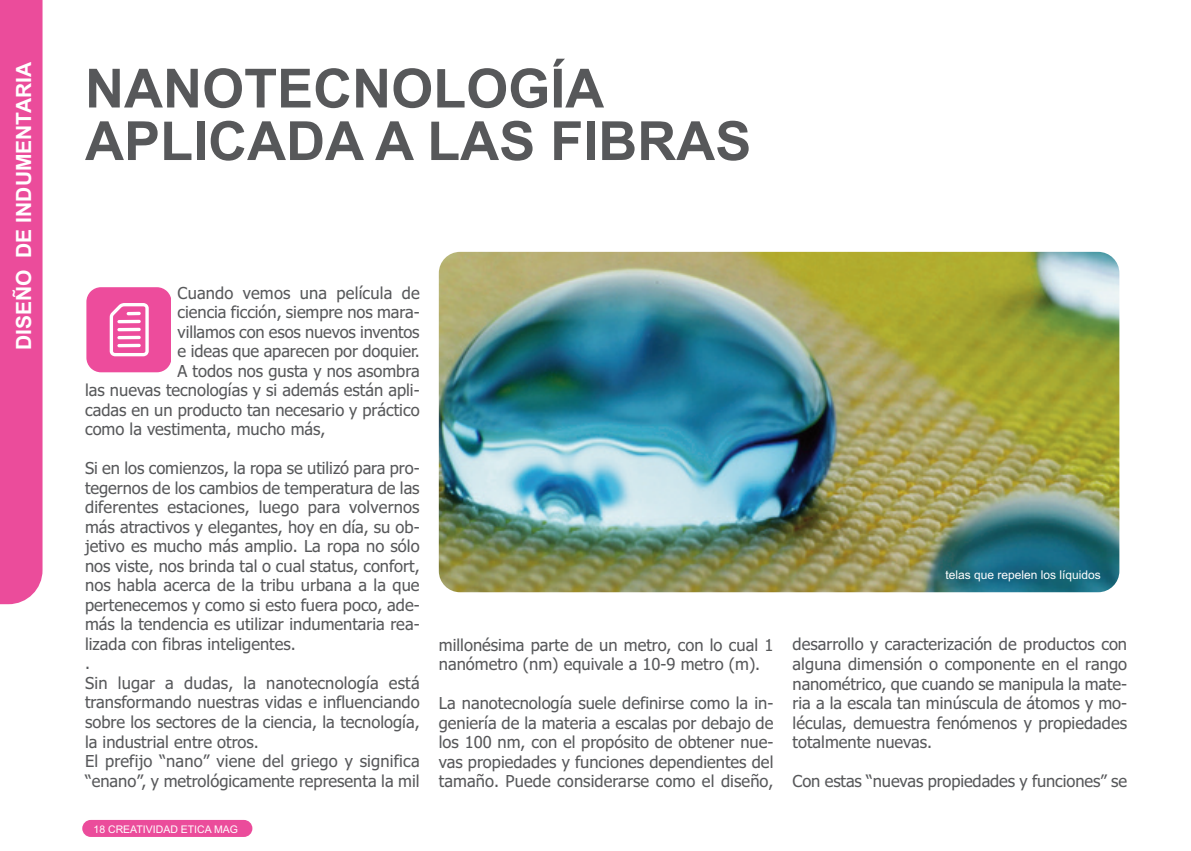
<style>
.page{position:relative;width:1191px;height:851px;background:#fff}
.page>*{position:absolute;margin:0;border:0;box-sizing:border-box;transform-origin:0 0}
.t1{font:700 54px/52.5px "Arial";color:#57585a}
.t2{font:700 21px "Arial";color:#fff}
.t3{font:16.5px/19.5px "Tahoma";color:#57585a}
.t4{font:12px "Arial";color:#fff}
.t5{font:10.5px "Arial";color:#fff}
</style>
<div class="page">
<div style="left:0;top:0;width:43px;height:604px;background:#eb4c9b"></div>
<div style="left:82px;top:819px;width:170px;height:17px;background:#eb4c9b;border-radius:9px"></div>
<svg style="left:86px;top:287px;width:84px;height:85px;background:#ee60a7"></svg>
<hr style="left:117px;top:320px;width:24px;height:3px;background:#fff;border-radius:2px">
<hr style="left:117px;top:328px;width:24px;height:3px;background:#fff;border-radius:2px">
<hr style="left:117px;top:336px;width:24px;height:3px;background:#fff;border-radius:2px">
<hr style="left:117px;top:344px;width:24px;height:3px;background:#fff;border-radius:2px">
<hr style="left:127px;top:312px;width:14px;height:3px;background:#fff;border-radius:2px">
<img style="left:439px;top:252px;width:680px;height:340px;border-radius:21px">
<p class="t2" style="left:12px;top:350px;width:289px;rotate:-90deg">DISEÑO DE INDUMENTARIA</p>
<h1 class="t1" style="left:85px;top:63px;width:667px">NANOTECNOLOGÍA<br>APLICADA A LAS FIBRAS</h1>
<p class="t3" style="left:178px;top:283px;width:243px">Cuando vemos una película de</p>
<p class="t3" style="left:178px;top:303px;width:243px">ciencia ficción, siempre nos mara-</p>
<p class="t3" style="left:178px;top:322px;width:243px">villamos con esos nuevos inventos</p>
<p class="t3" style="left:178px;top:342px;width:243px">e ideas que aparecen por doquier.</p>
<p class="t3" style="left:178px;top:361px;width:243px">A todos nos gusta y nos asombra</p>
<p class="t3" style="left:85px;top:381px;width:336px">las nuevas tecnologías y si además están apli-</p>
<p class="t3" style="left:85px;top:400px;width:336px">cadas en un producto tan necesario y práctico</p>
<p class="t3" style="left:85px;top:420px;width:242px">como la vestimenta, mucho más,</p>
<p class="t3" style="left:85px;top:459px;width:336px">Si en los comienzos, la ropa se utilizó para pro&shy;tegernos de los cambios de temperatura de las diferentes estaciones, luego para volvernos más atractivos y elegantes, hoy en día, su ob&shy;jetivo es mucho más amplio. La ropa no sólo nos viste, nos brinda tal o cual status, confort, nos habla acerca de la tribu urbana a la que pertenecemos y como si esto fuera poco, ade&shy;más la tendencia es utilizar indumentaria rea&shy;lizada con fibras inteligentes.<br>.<br>Sin lugar a dudas, la nanotecnología está transformando nuestras vidas e influenciando sobre los sectores de la ciencia, la tecnología, la industrial entre otros.<br>El prefijo “nano” viene del griego y significa “enano”, y metrológicamente representa la mil</p>
<p class="t5" style="left:93px;top:823px;width:146px">18 CREATIVIDAD ETICA MAG</p>
<p class="t3" style="left:439px;top:635px;width:336px">millonésima parte de un metro, con lo cual 1 nanómetro (nm) equivale a 10-9 metro (m).</p>
<p class="t3" style="left:439px;top:693px;width:336px;text-align:justify">La nanotecnología suele definirse como la in&shy;geniería de la materia a escalas por debajo de los 100 nm, con el propósito de obtener nue&shy;vas propiedades y funciones dependientes del tamaño. Puede considerarse como el diseño,</p>
<p class="t4" style="left:945px;top:568px;width:157px">telas que repelen los líquidos</p>
<p class="t3" style="left:792px;top:635px;width:336px;text-align:justify">desarrollo y caracterización de productos con alguna dimensión o componente en el rango nanométrico, que cuando se manipula la mate&shy;ria a la escala tan minúscula de átomos y mo&shy;léculas, demuestra fenómenos y propiedades totalmente nuevas.</p>
<p class="t3" style="left:792px;top:771px;width:336px">Con estas “nuevas propiedades y funciones” se</p>
</div>
